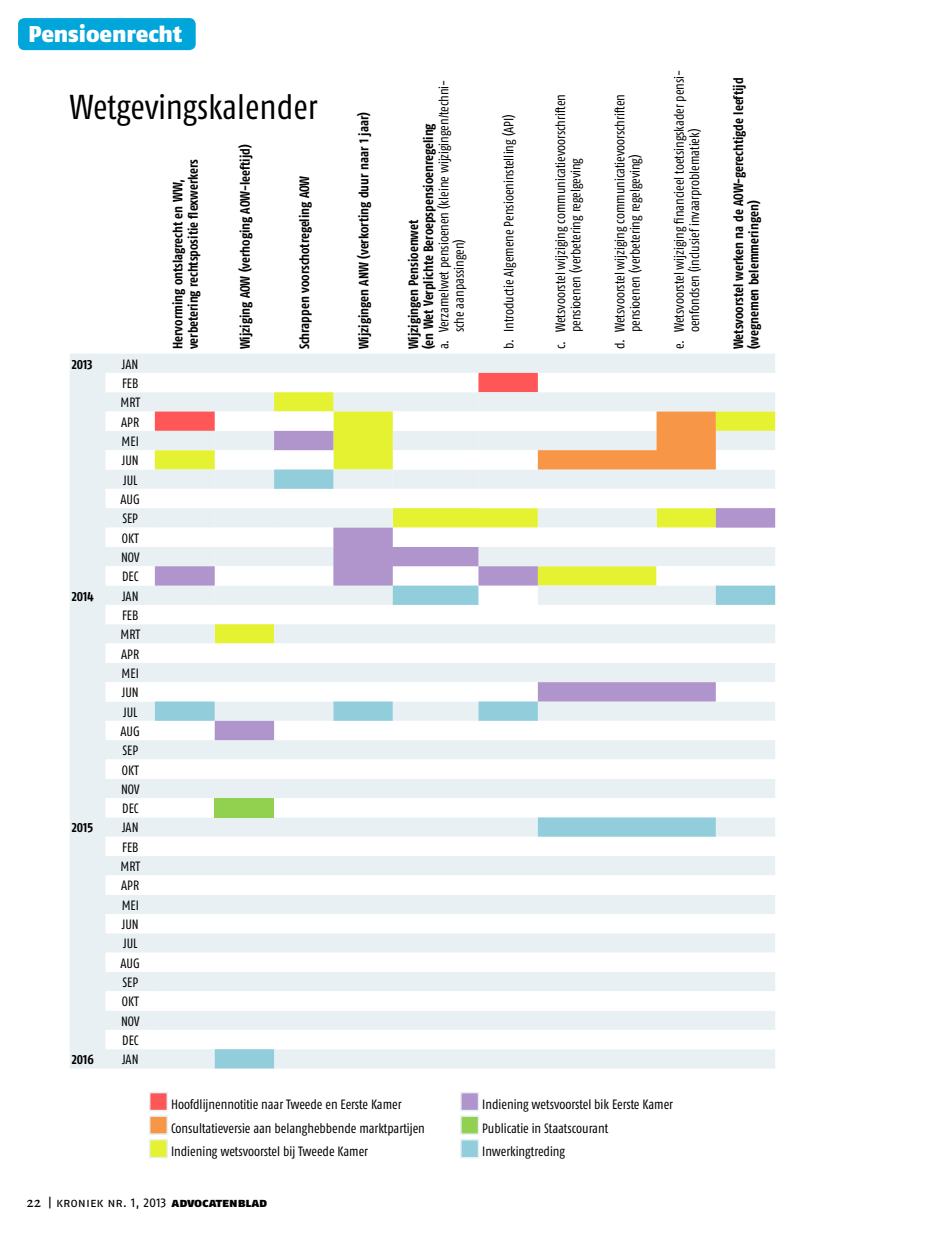
<style>
.page{position:relative;width:936px;height:1234px;background:#fff}
.page>*{position:absolute;margin:0;border:0;box-sizing:border-box;transform-origin:0 0}
.t1{font:34.5px "Fago Co Regular Lf";letter-spacing:-.005em;color:#000}
.t2{font:22.8px "Fago No Black Lf";letter-spacing:-.005em;color:#fff}
.t3{font:13.5px/19.4px "Fago Co Regular Lf";color:#000}
.t4{font:13.5px/15.3px "Fago Co Bold Lf";letter-spacing:-.005em;color:#000}
.t5{font:12.75px "Fago No Regular Lf Caps";color:#000}
.s1{font-family:"Lexicon No 2 Roman A Txt";font-size:14.25px}
.s2{font-family:"Fago No Black Lf Caps"}
</style>
<div class="page">
<div style="left:18px;top:18px;width:178px;height:32px;background:#00a5da;border-radius:6px"></div>
<div style="left:70px;top:354px;width:705px;height:714px;background:#e8f0f3"></div>
<svg style="left:106px;top:373px;width:669px;height:675px"></svg>
<svg style="left:155px;top:373px;width:560px;height:58px"></svg>
<svg style="left:155px;top:431px;width:620px;height:38px"></svg>
<svg style="left:155px;top:469px;width:620px;height:599px"></svg>
<div style="left:215px;top:797px;width:59px;height:20px;background:#92d050"></div>
<div style="left:149px;top:1091px;width:19px;height:19px;background:#ff5757;border:2px solid #e8f0f3"></div>
<div style="left:149px;top:1115px;width:19px;height:19px;background:#f79646;border:2px solid #e8f0f3"></div>
<div style="left:149px;top:1138px;width:19px;height:20px;background:#e4f232;border:2px solid #e8f0f3"></div>
<div style="left:460px;top:1091px;width:19px;height:19px;background:#b094cc;border:2px solid #e8f0f3"></div>
<div style="left:460px;top:1115px;width:19px;height:19px;background:#92d050;border:2px solid #e8f0f3"></div>
<div style="left:460px;top:1138px;width:19px;height:20px;background:#92cddc;border:2px solid #e8f0f3"></div>
<h2 class="t2" style="left:28px;top:20px;width:155px">Pensioenrecht</h2>
<h1 class="t1" style="left:70px;top:87px;width:249px">Wetgevingskalender</h1>
<p class="t4" style="left:72px;top:356px;width:22px">2013</p>
<p class="t3" style="left:120px;top:354px;width:21px">JAN<br>FEB<br>MRT<br>APR<br>MEI<br>JUN<br>JUL<br>AUG<br>SEP<br>OKT<br>NOV<br>DEC</p>
<p class="t4" style="left:72px;top:588px;width:23px">2014</p>
<p class="t3" style="left:120px;top:586px;width:21px">JAN<br>FEB<br>MRT<br>APR<br>MEI<br>JUN<br>JUL<br>AUG<br>SEP<br>OKT<br>NOV<br>DEC</p>
<p class="t4" style="left:72px;top:819px;width:23px">2015</p>
<p class="t3" style="left:120px;top:817px;width:21px">JAN<br>FEB<br>MRT<br>APR<br>MEI<br>JUN<br>JUL<br>AUG<br>SEP<br>OKT<br>NOV<br>DEC</p>
<p class="t4" style="left:72px;top:1051px;width:24px">2016</p>
<p class="t3" style="left:122px;top:1049px;width:18px">JAN</p>
<p class="t4" style="left:170px;top:349px;width:192px;rotate:-90deg">Hervorming ontslagrecht en WW, verbetering rechtspositie flexwerkers</p>
<p class="t4" style="left:237px;top:349px;width:207px;rotate:-90deg">Wijziging AOW (verhoging AOW-leeftijd)</p>
<p class="t4" style="left:296px;top:349px;width:175px;rotate:-90deg">Schrappen voorschotregeling AOW</p>
<p class="t3" style="left:436px;top:332px;width:254px;line-height:15.3px;text-indent:-17px;rotate:-90deg">a. Verzamelwet pensioenen (kleine wijzigingen/techni&shy;sche aanpassingen)</p>
<p class="t4" style="left:356px;top:349px;width:239px;rotate:-90deg">Wijzigingen ANW (verkorting duur naar 1 jaar)</p>
<p class="t4" style="left:405px;top:349px;width:227px;rotate:-90deg">Wijzigingen Pensioenwet<br>(en Wet Verplichte Beroepspensioenregeling</p>
<p class="t3" style="left:499px;top:349px;width:236px;rotate:-90deg">b. Introductie Algemene Pensioeninstelling (API)</p>
<p class="t3" style="left:552px;top:332px;width:239px;line-height:15.3px;text-indent:-17px;rotate:-90deg">c. Wetsvoorstel wijziging communicatievoorschriften pensioenen (verbetering regelgeving</p>
<p class="t3" style="left:612px;top:332px;width:239px;line-height:15.3px;text-indent:-17px;rotate:-90deg">d. Wetsvoorstel wijziging communicatievoorschriften pensioenen (verbetering regelgeving)</p>
<p class="t3" style="left:671px;top:332px;width:264px;line-height:15.3px;text-indent:-17px;rotate:-90deg">e. Wetsvoorstel wijziging financieel toetsingskader pensi&shy;oenfondsen (inclusief invaarproblematiek)</p>
<p class="t4" style="left:730px;top:349px;width:273px;rotate:-90deg">Wetsvoorstel werken na de AOW-gerechtigde leeftijd (wegnemen belemmeringen)</p>
<p class="t3" style="left:171px;top:1092px;width:255px;line-height:23.5px">Hoofdlijnennotitie naar Tweede en Eerste Kamer<br>Consultatieversie aan belanghebbende marktpartijen<br>Indiening wetsvoorstel bij Tweede Kamer</p>
<p class="t3" style="left:482px;top:1092px;width:192px;line-height:23.5px">Indiening wetsvoorstel bik Eerste Kamer<br>Publicatie in Staatscourant<br>Inwerkingtreding</p>
<p class="t5" style="left:27px;top:1194px;width:242px"><span class="s1">22</span> | kroniek nr. 1, 2013 <span class="s2">advocatenblad</span></p>
</div>
